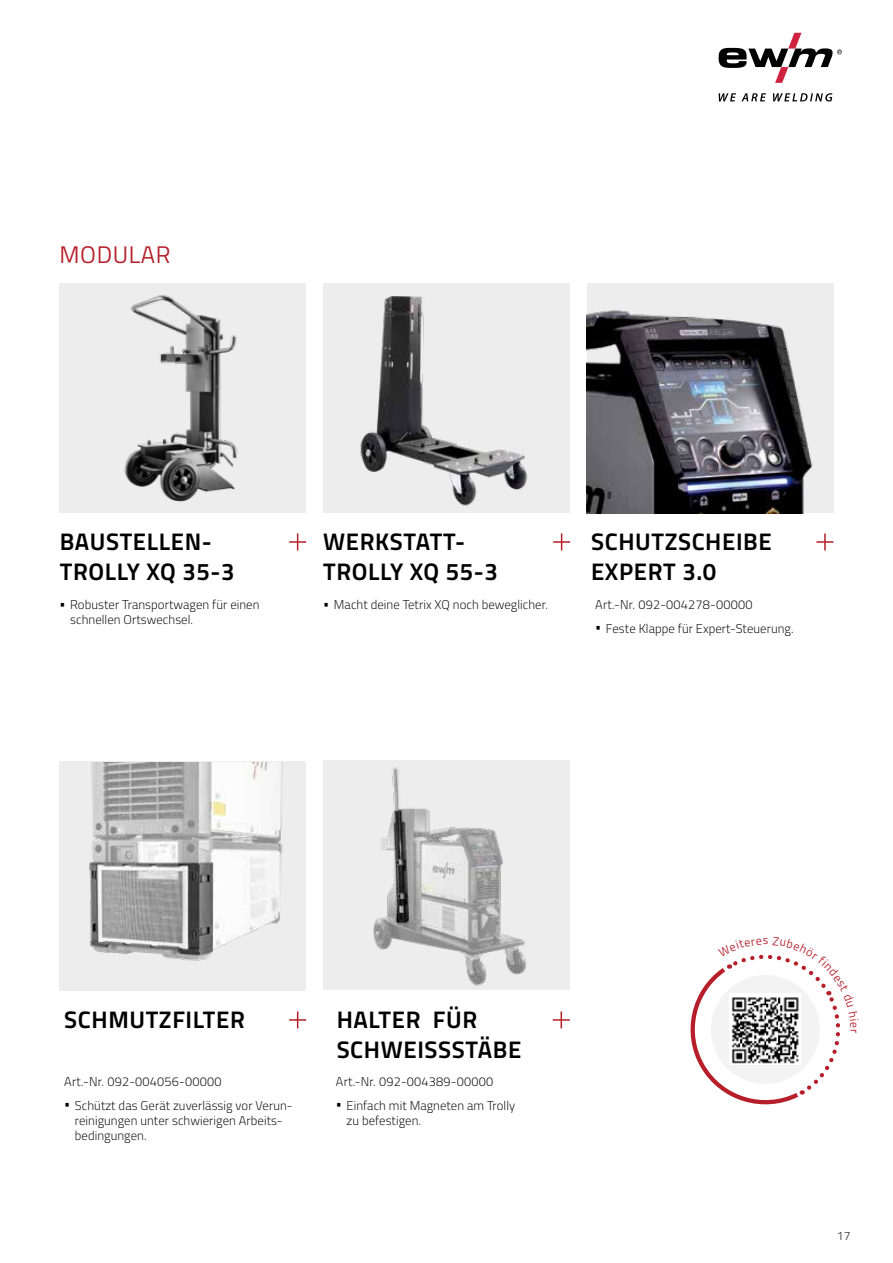
<style>
.page{position:relative;width:893px;height:1263px;background:#fff}
.page>*{position:absolute;margin:0;border:0;box-sizing:border-box;transform-origin:0 0}
.t1{font:700 24px/30px "Titillium Text";letter-spacing:.025em;color:#000}
.t2{font:24px "Titillium Text";letter-spacing:.025em;color:#b61f29}
.t3{font:300 12.75px/15.3px "Titillium Text";letter-spacing:.005em;color:#000}
.t4{font:300 12px "Titillium Text";color:#000}
.t5{font:12px "Titillium Text";color:#b61f29}
</style>
<div class="page">
<div style="left:60px;top:283px;width:246px;height:230px;background:#ededed"></div>
<div style="left:323px;top:283px;width:247px;height:230px;background:#ededed"></div>
<img style="left:360px;top:296px;width:168px;height:210px">
<div style="left:587px;top:283px;width:246px;height:230px;background:#ededed"></div>
<img style="left:587px;top:310px;width:226px;height:203px">
<div style="left:323px;top:760px;width:247px;height:230px;background:#ededed"></div>
<img style="left:373px;top:767px;width:154px;height:219px">
<div style="left:60px;top:762px;width:246px;height:229px;background:#ededed"></div>
<img style="left:89px;top:762px;width:194px;height:199px">
<img style="left:124px;top:295px;width:114px;height:207px">
<svg style="left:553px;top:533px;width:17px;height:17px"></svg>
<svg style="left:289px;top:533px;width:17px;height:17px"></svg>
<svg style="left:816px;top:533px;width:17px;height:17px"></svg>
<svg style="left:289px;top:1011px;width:17px;height:17px"></svg>
<svg style="left:553px;top:1011px;width:17px;height:17px"></svg>
<svg style="left:719px;top:93px;width:113px;height:9px"></svg>
<svg style="left:719px;top:33px;width:123px;height:50px"></svg>
<svg style="left:690px;top:954px;width:151px;height:151px"></svg>
<h1 class="t2" style="left:60px;top:237px;width:113px">MODULAR</h1>
<h1 class="t1" style="left:60px;top:525px;width:176px">BAUSTELLEN-<br>TROLLY XQ 35-3</h1>
<h1 class="t1" style="left:323px;top:525px;width:176px">WERKSTATT-<br>TROLLY XQ 55-3</h1>
<h1 class="t1" style="left:591px;top:525px;width:182px">SCHUTZSCHEIBE<br>EXPERT 3.0</h1>
<p class="t3" style="left:70px;top:596px;width:191px;text-indent:-11px">• Robuster Transportwagen für einen schnellen Ortswechsel.</p>
<p class="t3" style="left:323px;top:596px;width:226px">• Macht deine Tetrix XQ noch beweglicher.</p>
<p class="t3" style="left:595px;top:596px;width:159px">Art.-Nr. 092-004278-00000</p>
<p class="t3" style="left:595px;top:620px;width:200px">• Feste Klappe für Expert-Steuerung.</p>
<h1 class="t1" style="left:64px;top:1003px;width:182px">SCHMUTZFILTER</h1>
<h1 class="t1" style="left:337px;top:1003px;width:186px">HALTER FÜR<br>SCHWEISSSTÄBE</h1>
<p class="t3" style="left:64px;top:1073px;width:159px">Art.-Nr. 092-004056-00000</p>
<p class="t3" style="left:75px;top:1097px;width:219px;text-indent:-11px">• Schützt das Gerät zuverlässig vor Verun&shy;reinigungen unter schwierigen Arbeits&shy;bedingungen.</p>
<p class="t3" style="left:336px;top:1073px;width:159px">Art.-Nr. 092-004389-00000</p>
<p class="t3" style="left:347px;top:1097px;width:170px;text-indent:-11px">• Einfach mit Magneten am Trolly zu befestigen.</p>
<p class="t5" style="left:763px;top:931px;width:7px">s</p>
<p class="t5" style="left:863px;top:1028px;width:6px;rotate:90deg">r</p>
<p class="t4" style="left:837px;top:1227px;width:15px">17</p>
</div>
